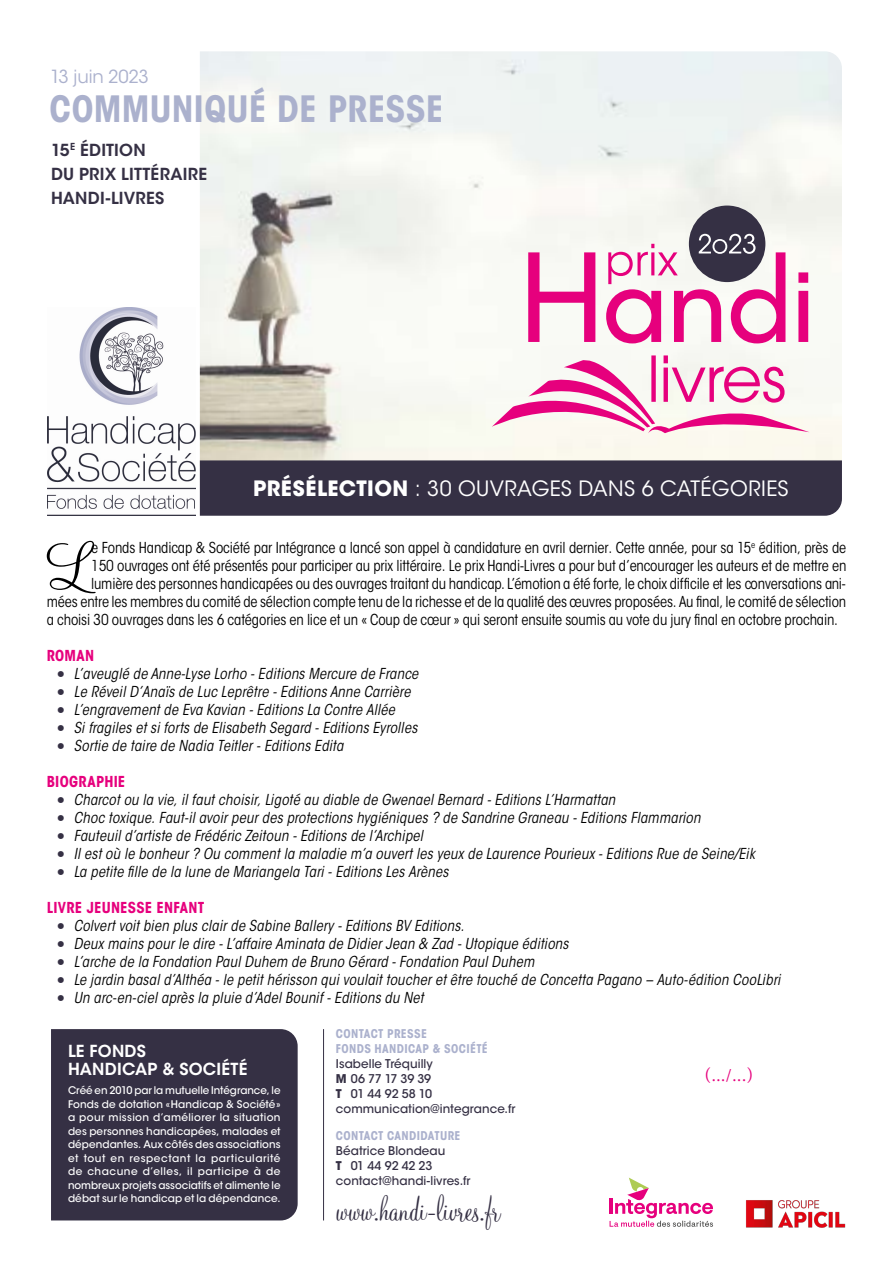
<style>
.page{position:relative;width:893px;height:1263px;background:#fff}
.page>*{position:absolute;margin:0;border:0;box-sizing:border-box;transform-origin:0 0}
.t1{font:67.8px "Monterey BT";color:#000}
.t2{font:40.2px "Monterey BT";letter-spacing:-.005em;color:#353044}
.t3{font:700 condensed 36px "ITC Avant Garde Std";letter-spacing:.01em;color:#abb1cd}
.t4{font:21px "ITC Avant Garde Std";letter-spacing:.015em;color:#fff}
.t5{font:18px "ITC Avant Garde Std";letter-spacing:-.01em;color:#abb1cd}
.t6{font:18px "Minion Pro";color:#e6007d}
.t7{font:600 16.5px/24px "ITC Avant Garde Std";letter-spacing:.015em;color:#353044}
.t8{font:600 16.5px/18px "ITC Avant Garde Std";letter-spacing:.015em;color:#fff}
.t9{font:italic condensed 15px "ITC Avant Garde Std";letter-spacing:.015em;color:#000}
.t10{font:condensed 15px "ITC Avant Garde Std";letter-spacing:-.01em;color:#000}
.t11{font:700 condensed 15px "ITC Avant Garde Std";letter-spacing:.015em;color:#e6007d}
.t12{font:500 12px/15px "ITC Avant Garde Std";letter-spacing:.005em;color:#353044}
.t13{font:700 condensed 12px/15px "ITC Avant Garde Std";letter-spacing:.03em;color:#abb1cd}
.t14{font:500 10.5px/13.5px "ITC Avant Garde Std";letter-spacing:.01em;color:#fff;text-align:justify}
.s1{font-weight:700}
.s2{font-weight:700;font-style:normal;font-size:16.5px;color:#353044}
</style>
<div class="page">
<img style="left:200px;top:51px;width:642px;height:409px">
<div style="left:200px;top:460px;width:642px;height:56px;background:#353044"></div>
<div style="left:51px;top:1029px;width:247px;height:191px;background:#353044"></div>
<hr style="left:323px;top:1029px;width:1px;height:191px;background:#353044">
<hr style="left:609px;top:1199px;width:4px;height:15px;background:#e6007d">
<svg style="left:610px;top:1177px;width:103px;height:50px"></svg>
<svg style="left:798px;top:272px;width:10px;height:70px"></svg>
<svg style="left:528px;top:252px;width:67px;height:90px"></svg>
<svg style="left:492px;top:353px;width:318px;height:80px"></svg>
<div style="left:689px;top:206px;width:76px;height:76px;background:#353044;border-radius:50%"></div>
<svg style="left:606px;top:234px;width:179px;height:109px"></svg>
<img style="left:47px;top:307px;width:148px;height:208px">
<img style="left:746px;top:1200px;width:100px;height:28px">
<p class="t5" style="left:50px;top:66px;width:100px">13 juin 2023</p>
<h3 class="t3" style="left:50px;top:86px;width:396px">COMMUNIQUÉ DE PRESSE</h3>
<p class="t7" style="left:51px;top:137px;width:158px">15<sup>E</sup> ÉDITION<br>DU PRIX LITTÉRAIRE<br>HANDI-LIVRES</p>
<h3 class="t4" style="left:253px;top:475px;width:537px"><span class="s1">PRÉSÉLECTION</span> : 30 OUVRAGES DANS 6 CATÉGORIES</h3>
<h1 class="t1" style="left:45px;top:529px;width:48px">L</h1>
<p class="t10" style="left:91px;top:538px;width:757px">e Fonds Handicap &amp; Société par Intégrance a lancé son appel à candidature en avril dernier. Cette année, pour sa 15<sup>e</sup> édition, près de</p>
<p class="t10" style="left:91px;top:557px;width:757px">150 ouvrages ont été présentés pour participer au prix littéraire. Le prix Handi-Livres a pour but d’encourager les auteurs et de mettre en</p>
<p class="t10" style="left:91px;top:574px;width:756px">lumière des personnes handicapées ou des ouvrages traitant du handicap. L’émotion a été forte, le choix difficile et les conversations ani-</p>
<p class="t10" style="left:47px;top:592px;width:801px">mées entre les membres du comité de sélection compte tenu de la richesse et de la qualité des œuvres proposées. Au final, le comité de sélection</p>
<p class="t10" style="left:47px;top:610px;width:793px">a choisi 30 ouvrages dans les 6 catégories en lice et un « Coup de cœur » qui seront ensuite soumis au vote du jury final en octobre prochain.</p>
<p class="t11" style="left:47px;top:646px;width:49px">ROMAN</p>
<p class="t9" style="left:57px;top:664px;width:363px"><span class="s2">•</span> L’aveuglé de Anne-Lyse Lorho - Editions Mercure de France</p>
<p class="t9" style="left:57px;top:682px;width:355px"><span class="s2">•</span> Le Réveil D’Anaïs de Luc Leprêtre - Editions Anne Carrière</p>
<p class="t9" style="left:57px;top:700px;width:340px"><span class="s2">•</span> L’engravement de Eva Kavian - Editions La Contre Allée</p>
<p class="t9" style="left:57px;top:718px;width:362px"><span class="s2">•</span> Si fragiles et si forts de Elisabeth Segard - Editions Eyrolles</p>
<p class="t9" style="left:57px;top:736px;width:288px"><span class="s2">•</span> Sortie de taire de Nadia Teitler - Editions Edita</p>
<p class="t11" style="left:47px;top:772px;width:80px">BIOGRAPHIE</p>
<p class="t9" style="left:57px;top:790px;width:560px"><span class="s2">•</span> Charcot ou la vie, il faut choisir, Ligoté au diable de Gwenael Bernard - Editions L’Harmattan</p>
<p class="t9" style="left:57px;top:808px;width:645px"><span class="s2">•</span> Choc toxique. Faut-il avoir peur des protections hygiéniques ? de Sandrine Graneau - Editions Flammarion</p>
<p class="t9" style="left:57px;top:826px;width:368px"><span class="s2">•</span> Fauteuil d’artiste de Frédéric Zeitoun - Editions de l’Archipel</p>
<p class="t9" style="left:57px;top:844px;width:700px"><span class="s2">•</span> Il est où le bonheur ? Ou comment la maladie m’a ouvert les yeux de Laurence Pourieux - Editions Rue de Seine/Eik</p>
<p class="t9" style="left:57px;top:862px;width:393px"><span class="s2">•</span> La petite fille de la lune de Mariangela Tari - Editions Les Arènes</p>
<p class="t11" style="left:47px;top:898px;width:159px">LIVRE JEUNESSE ENFANT</p>
<p class="t9" style="left:57px;top:916px;width:409px"><span class="s2">•</span> Colvert voit bien plus clair de Sabine Ballery - Editions BV Editions.</p>
<p class="t9" style="left:57px;top:934px;width:513px"><span class="s2">•</span> Deux mains pour le dire - L’affaire Aminata de Didier Jean &amp; Zad - Utopique éditions</p>
<p class="t9" style="left:57px;top:952px;width:479px"><span class="s2">•</span> L’arche de la Fondation Paul Duhem de Bruno Gérard - Fondation Paul Duhem</p>
<p class="t9" style="left:57px;top:970px;width:725px"><span class="s2">•</span> Le jardin basal d’Althéa - le petit hérisson qui voulait toucher et être touché de Concetta Pagano – Auto-édition CooLibri</p>
<p class="t9" style="left:57px;top:988px;width:368px"><span class="s2">•</span> Un arc-en-ciel après la pluie d’Adel Bounif - Editions du Net</p>
<p class="t8" style="left:68px;top:1042px;width:181px">LE FONDS<br>HANDICAP &amp; SOCIÉTÉ</p>
<p class="t14" style="left:68px;top:1084px;width:214px">Créé en 2010 par la mutuelle Intégrance, le Fonds de dotation «Handicap &amp; Société» a pour mission d’améliorer la situation des personnes handicapées, malades et dépendantes. Aux côtés des associations et tout en respectant la particularité de chacune d’elles, il participe à de nombreux projets associatifs et alimente le débat sur le handicap et la dépendance.</p>
<p class="t13" style="left:336px;top:1026px;width:153px">CONTACT PRESSE<br>FONDS HANDICAP &amp; SOCIÉTÉ</p>
<p class="t12" style="left:336px;top:1056px;width:181px">Isabelle Tréquilly<br><span class="s1">M</span> 06 77 17 39 39<br><span class="s1">T</span> 01 44 92 58 10 communication@integrance.fr</p>
<p class="t13" style="left:336px;top:1128px;width:126px">CONTACT CANDIDATURE</p>
<p class="t12" style="left:336px;top:1143px;width:136px">Béatrice Blondeau<br><span class="s1">T</span> 01 44 92 42 23 contact@handi-livres.fr</p>
<h2 class="t2" style="left:336px;top:1185px;width:165px">www.handi-livres.fr</h2>
<p class="t6" style="left:705px;top:1063px;width:50px">(.../...)</p>
</div>
